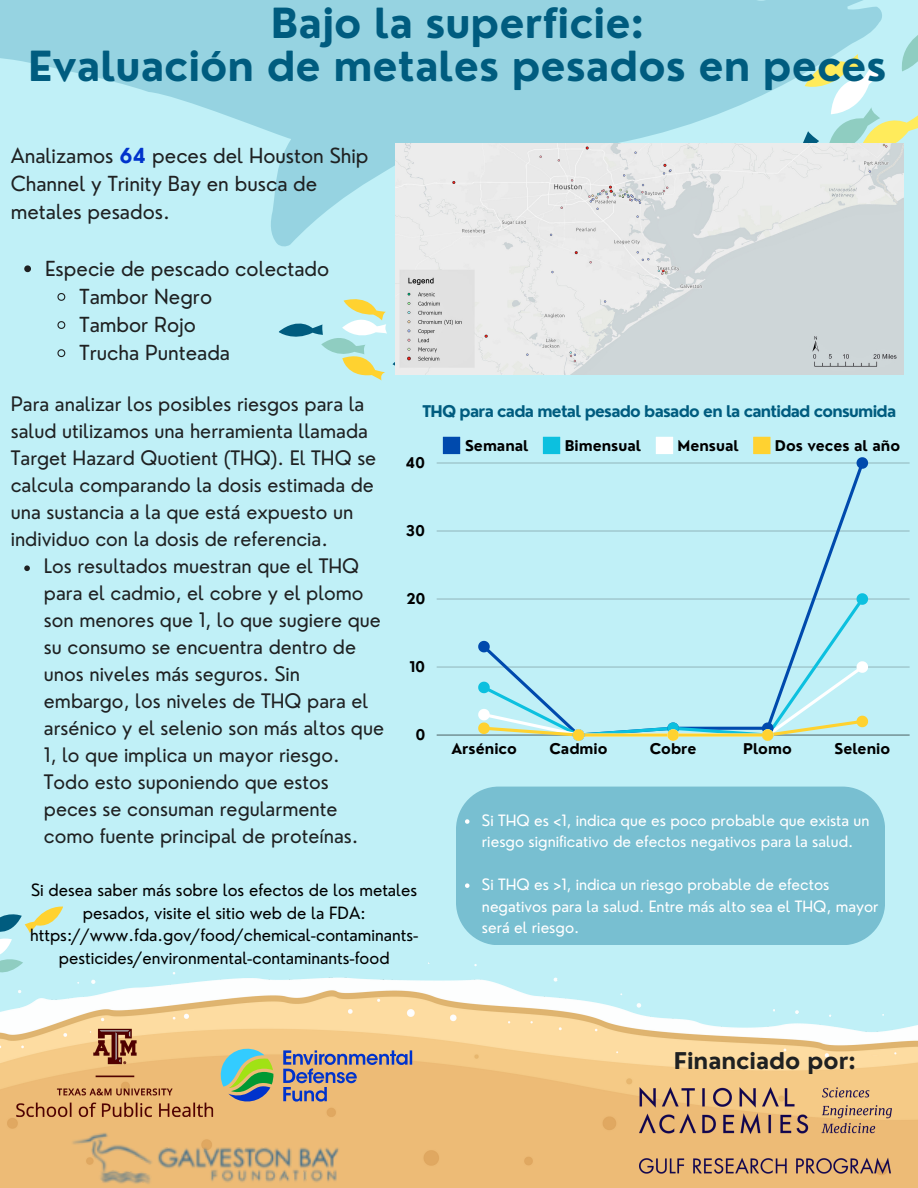
<style>
.page{position:relative;width:918px;height:1188px;background:#c0f0f7}
.page>*{position:absolute;margin:0;border:0;box-sizing:border-box;transform-origin:0 0}
.t1{font:700 40.5px/42.8px "Nourd";color:#005c7f;text-align:center}
.t2{font:700 22.5px "Nourd";color:#1f2122}
.t3{font:20.25px/28.2px "Nourd";color:#1f2122}
.t4{font:19.5px/27px "Nourd";color:#1f2122}
.t5{font:16.5px/22.5px "Nourd";color:#000;text-align:center}
.t6{font:700 15.75px "Nourd";letter-spacing:-.045em;color:#005c7f}
.t7{font:15.3px/21.3px "Nourd";color:#fff}
.t8{font:700 14.4px "Nourd";color:#000}
.s1{font-weight:700;color:#03c}
</style>
<div class="page">
<svg style="left:0;top:0;width:881px;height:247px;fill:#96d3e1"></svg>
<svg style="left:0;top:906px;width:63px;height:48px"></svg>
<img style="left:0;top:959px;width:918px;height:229px">
<img style="left:11px;top:1025px;width:209px;height:97px">
<svg style="left:283px;top:1050px;width:129px;height:52px;background:#b79d8a"></svg>
<svg style="left:220px;top:1049px;width:54px;height:53px;background:#83b28a"></svg>
<svg style="left:756px;top:11px;width:162px;height:133px"></svg>
<svg style="left:279px;top:299px;width:169px;height:82px"></svg>
<svg style="left:71px;top:1122px;width:274px;height:66px;background:#ddb378"></svg>
<img style="left:639px;top:1088px;width:252px;height:85px">
<img style="left:395px;top:144px;width:509px;height:230px">
<div style="left:456px;top:787px;width:429px;height:158px;background:#78bfd1;border-radius:43px"></div>
<svg style="left:465px;top:819px;width:4px;height:5px"></svg>
<svg style="left:465px;top:883px;width:4px;height:5px"></svg>
<svg style="left:24px;top:565px;width:6px;height:6px"></svg>
<svg style="left:24px;top:265px;width:7px;height:7px"></svg>
<svg style="left:57px;top:293px;width:9px;height:8px"></svg>
<svg style="left:57px;top:321px;width:9px;height:8px"></svg>
<svg style="left:57px;top:349px;width:9px;height:9px"></svg>
<svg style="left:443px;top:437px;width:17px;height:17px"></svg>
<hr style="left:437px;top:667px;width:473px;height:1px;background:#000">
<hr style="left:437px;top:599px;width:473px;height:1px;background:#000">
<hr style="left:437px;top:531px;width:473px;height:1px;background:#000">
<hr style="left:437px;top:463px;width:473px;height:1px;background:#000">
<hr style="left:437px;top:735px;width:473px;height:1px;background:#000">
<svg style="left:478px;top:437px;width:390px;height:304px"></svg>
<p class="t1" style="left:28px;top:2px;width:860px">Bajo la superficie:<br>Evaluación de metales pesados en peces</p>
<p class="t3" style="left:11px;top:141px;width:359px">Analizamos <span class="s1">64</span> peces del Houston Ship<br>Channel y Trinity Bay en busca de metales pesados.</p>
<h3 class="t3" style="left:45px;top:254px;width:286px">Especie de pescado colectado</h3>
<p class="t3" style="left:80px;top:282px;width:134px">Tambor Negro</p>
<h4 class="t3" style="left:80px;top:310px;width:118px">Tambor Rojo</h4>
<p class="t3" style="left:80px;top:338px;width:152px">Trucha Punteada</p>
<p class="t4" style="left:11px;top:391px;width:367px">Para analizar los posibles riesgos para la salud utilizamos una herramienta llamada Target Hazard Quotient (THQ). El THQ se calcula comparando la dosis estimada de una sustancia a la que está expuesto un individuo con la dosis de referencia.</p>
<p class="t4" style="left:44px;top:553px;width:342px">Los resultados muestran que el THQ para el cadmio, el cobre y el plomo son menores que 1, lo que sugiere que su consumo se encuentra dentro de unos niveles más seguros. Sin embargo, los niveles de THQ para el arsénico y el selenio son más altos que 1, lo que implica un mayor riesgo.<br>Todo esto suponiendo que estos peces se consuman regularmente como fuente principal de proteínas.</p>
<p class="t6" style="left:422px;top:402px;width:475px">THQ para cada metal pesado basado en la cantidad consumida</p>
<p class="t8" style="left:465px;top:437px;width:65px">Semanal</p>
<p class="t8" style="left:565px;top:437px;width:78px">Bimensual</p>
<p class="t8" style="left:678px;top:437px;width:63px">Mensual</p>
<p class="t8" style="left:775px;top:437px;width:127px">Dos veces al año</p>
<p class="t8" style="left:406px;top:454px;width:21px">40</p>
<p class="t8" style="left:406px;top:522px;width:21px">30</p>
<p class="t8" style="left:406px;top:590px;width:21px">20</p>
<p class="t8" style="left:409px;top:658px;width:18px">10</p>
<p class="t8" style="left:415px;top:726px;width:12px">0</p>
<p class="t8" style="left:451px;top:740px;width:67px">Arsénico</p>
<p class="t8" style="left:549px;top:740px;width:60px">Cadmio</p>
<p class="t8" style="left:650px;top:740px;width:48px">Cobre</p>
<p class="t8" style="left:743px;top:740px;width:50px">Plomo</p>
<p class="t8" style="left:834px;top:740px;width:57px">Selenio</p>
<h3 class="t7" style="left:482px;top:810px;width:389px">Si THQ es &lt;1, indica que es poco probable que exista un riesgo significativo de efectos negativos para la salud.</h3>
<p class="t7" style="left:482px;top:874px;width:398px">Si THQ es &gt;1, indica un riesgo probable de efectos negativos para la salud. Entre más alto sea el THQ, mayor será el riesgo.</p>
<p class="t5" style="left:30px;top:879px;width:390px">Si desea saber más sobre los efectos de los metales pesados, visite el sitio web de la FDA: https://www.fda.gov/food/chemical-contaminants&shy;pesticides/environmental-contaminants-food</p>
<p class="t2" style="left:674px;top:1047px;width:184px">Financiado por:</p>
</div>
